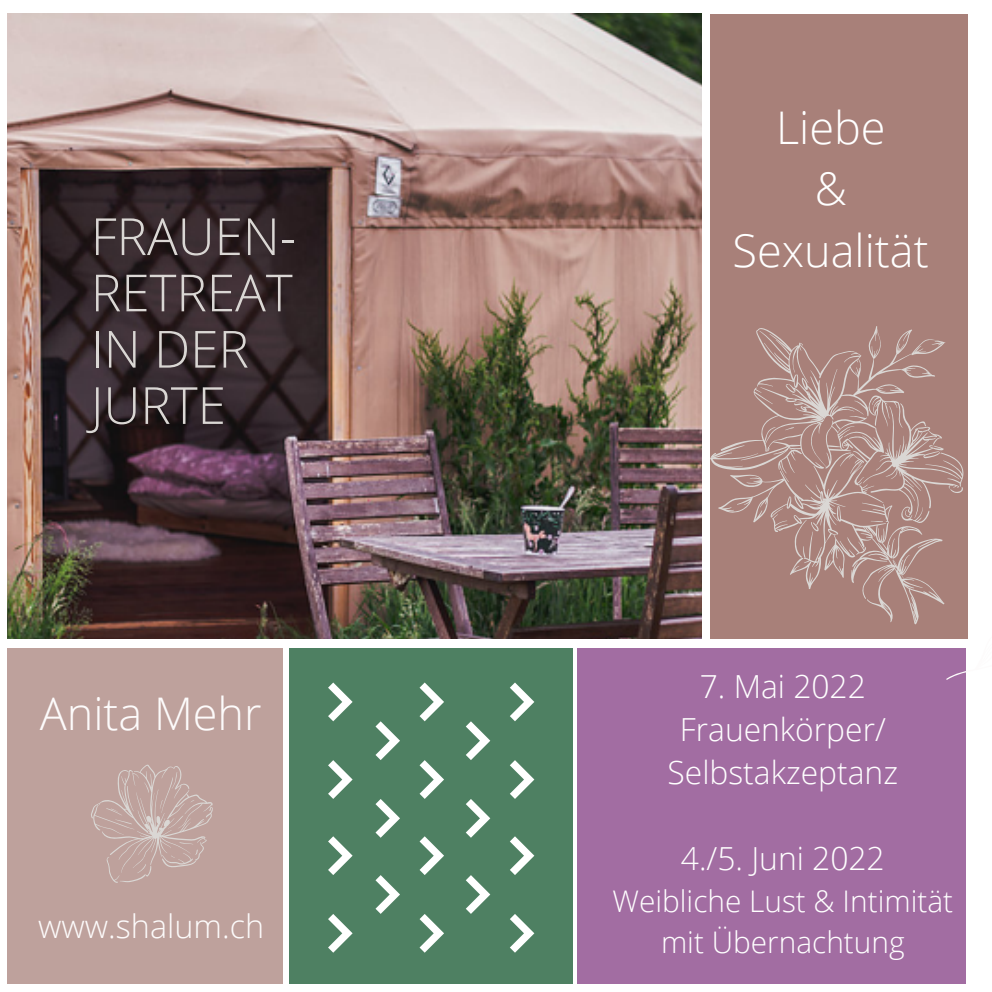
<style>
.page{position:relative;width:992px;height:992px;background:#fff}
.page>*{position:absolute;margin:0;border:0;box-sizing:border-box;transform-origin:0 0}
.t1{font:300 51.25px/56.2px "Open Sans";color:#dad7d4}
.t2{font:300 45px "Open Sans";color:#fff}
.t3{font:300 45px "Open Sans";color:#fdfbfb}
.t4{font:300 32.25px "Open Sans";color:#fdfbfb}
.t5{font:300 31.75px "Open Sans";color:#fff}
.t6{font:300 29.75px "Open Sans";color:#fff}
</style>
<div class="page">
<div style="left:710px;top:14px;width:257px;height:625px;background:#a88079"></div>
<div style="left:577px;top:648px;width:389px;height:336px;background:#a26da2"></div>
<div style="left:7px;top:648px;width:276px;height:336px;background:#bea19c"></div>
<div style="left:290px;top:648px;width:283px;height:336px;background:#4e8062"></div>
<svg style="left:328px;top:682px;width:25px;height:39px"></svg>
<svg style="left:328px;top:836px;width:25px;height:39px"></svg>
<svg style="left:328px;top:760px;width:25px;height:39px"></svg>
<svg style="left:328px;top:914px;width:25px;height:39px"></svg>
<svg style="left:510px;top:682px;width:24px;height:39px"></svg>
<svg style="left:466px;top:799px;width:24px;height:39px"></svg>
<svg style="left:510px;top:836px;width:24px;height:39px"></svg>
<svg style="left:420px;top:682px;width:24px;height:39px"></svg>
<svg style="left:375px;top:799px;width:25px;height:39px"></svg>
<svg style="left:420px;top:836px;width:24px;height:39px"></svg>
<svg style="left:466px;top:721px;width:24px;height:39px"></svg>
<svg style="left:510px;top:760px;width:24px;height:39px"></svg>
<svg style="left:510px;top:914px;width:24px;height:39px"></svg>
<svg style="left:466px;top:875px;width:24px;height:39px"></svg>
<svg style="left:375px;top:721px;width:25px;height:39px"></svg>
<svg style="left:420px;top:760px;width:24px;height:39px"></svg>
<svg style="left:420px;top:914px;width:24px;height:39px"></svg>
<svg style="left:375px;top:875px;width:25px;height:39px"></svg>
<img style="left:7px;top:14px;width:694px;height:625px">
<svg style="left:946px;top:583px;width:22px;height:97px"></svg>
<svg style="left:91px;top:765px;width:122px;height:118px"></svg>
<svg style="left:710px;top:326px;width:253px;height:298px"></svg>
<p class="t1" style="left:91px;top:207px;width:207px">FRAUEN-<br>RETREAT</p>
<p class="t1" style="left:91px;top:320px;width:159px">IN DER</p>
<p class="t1" style="left:91px;top:376px;width:136px">JURTE</p>
<p class="t3" style="left:40px;top:682px;width:223px">Anita Mehr</p>
<p class="t4" style="left:38px;top:904px;width:227px">www.shalum.ch</p>
<p class="t2" style="left:776px;top:95px;width:111px">Liebe</p>
<p class="t2" style="left:815px;top:157px;width:34px">&amp;</p>
<p class="t2" style="left:733px;top:219px;width:198px">Sexualität</p>
<p class="t5" style="left:700px;top:664px;width:168px">7. Mai 2022</p>
<p class="t5" style="left:680px;top:707px;width:207px">Frauenkörper/</p>
<p class="t5" style="left:668px;top:750px;width:232px">Selbstakzeptanz</p>
<p class="t5" style="left:681px;top:836px;width:205px">4./5. Juni 2022</p>
<p class="t6" style="left:612px;top:880px;width:342px">Weibliche Lust &amp; Intimität</p>
<p class="t6" style="left:661px;top:921px;width:245px">mit Übernachtung</p>
</div>
